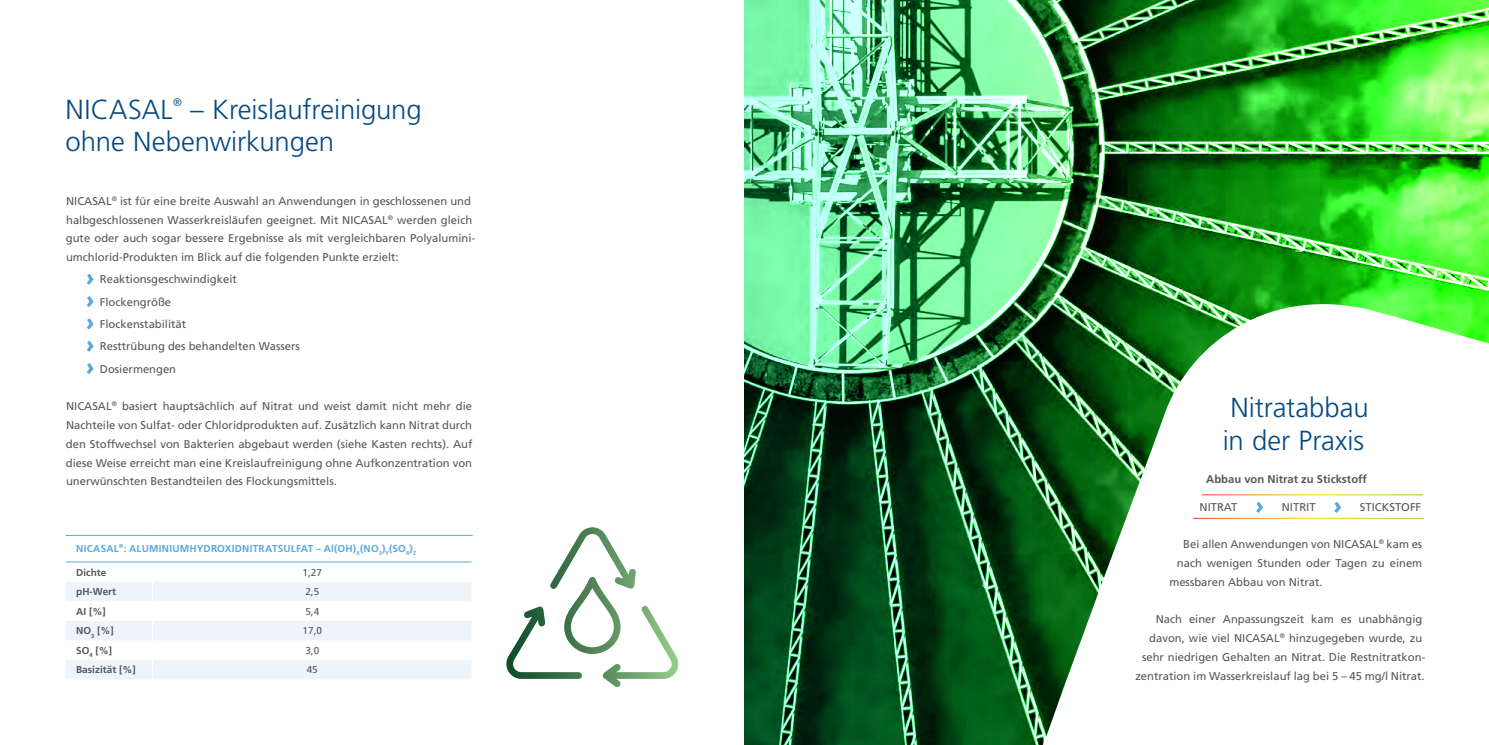
<style>
.page{position:relative;width:1489px;height:745px;background:#fff}
.page>*{position:absolute;margin:0;border:0;box-sizing:border-box;transform-origin:0 0}
.t1{font:300 27.5px/32.5px "Frutiger LT Std";letter-spacing:-.005em;color:#074a80}
.t2{font:11.25px/18.8px "Frutiger LT Std";color:#57585a}
.t3{font:700 11.25px "Frutiger LT Std";color:#57585a}
.t4{font:300 10.88px "Frutiger LT Std";color:#074a80}
.t5{font:700 10px "Frutiger LT Std";letter-spacing:.02em;color:#5ba8dc}
.t6{font:700 10px "Frutiger LT Std";color:#57585a}
.t7{font:10px "Frutiger LT Std";color:#57585a}
</style>
<div class="page">
<img style="left:744px;top:0;width:744px;height:744px">
<svg style="left:974px;top:283px;width:514px;height:461px"></svg>
<svg style="left:1256px;top:501px;width:6px;height:11px"></svg>
<svg style="left:1334px;top:501px;width:6px;height:11px"></svg>
<svg style="left:87px;top:274px;width:7px;height:10px"></svg>
<svg style="left:87px;top:296px;width:7px;height:11px"></svg>
<svg style="left:87px;top:318px;width:7px;height:11px"></svg>
<svg style="left:87px;top:340px;width:7px;height:11px"></svg>
<svg style="left:87px;top:363px;width:7px;height:11px"></svg>
<svg style="left:506px;top:527px;width:173px;height:160px"></svg>
<svg style="left:66px;top:535px;width:406px;height:144px"></svg>
<hr style="left:66px;top:534px;width:87px;height:1px;background:#5ba8dc">
<hr style="left:153px;top:534px;width:319px;height:1px;background:#5ba8dc">
<hr style="left:66px;top:561px;width:87px;height:1px;background:#5ba8dc">
<hr style="left:153px;top:561px;width:318px;height:1px;background:#5ba8dc">
<hr style="left:1192px;top:517px;width:231px;height:1px;background:#fff">
<hr style="left:1201px;top:494px;width:222px;height:1px;background:#fff">
<h1 class="t1" style="left:66px;top:93px;width:357px;text-indent:124px">– Kreislaufreinigung ohne Nebenwirkungen</h1>
<h1 class="t1" style="left:66px;top:93px;width:109px">NICASAL</h1>
<p class="t4" style="left:173px;top:96px;width:10px">®</p>
<p class="t2" style="left:66px;top:191px;width:411px">NICASAL<sup>®</sup> ist für eine breite Auswahl an Anwendungen in geschlossenen und halbgeschlossenen Wasserkreisläufen geeignet. Mit NICASAL<sup>®</sup> werden gleich gute oder auch sogar bessere Ergebnisse als mit vergleichbaren Polyalumini&shy;umchlorid-Produkten im Blick auf die folgenden Punkte erzielt:</p>
<p class="t2" style="left:100px;top:268px;width:201px;line-height:22.2px">Reaktionsgeschwindigkeit<br>Flockengröße<br>Flockenstabilität<br>Resttrübung des behandelten Wassers<br>Dosiermengen</p>
<p class="t2" style="left:66px;top:397px;width:408px;text-align:justify">NICASAL<sup>®</sup> basiert hauptsächlich auf Nitrat und weist damit nicht mehr die Nachteile von Sulfat- oder Chloridprodukten auf. Zusätzlich kann Nitrat durch den Stoffwechsel von Bakterien abgebaut werden (siehe Kasten rechts). Auf diese Weise erreicht man eine Kreislaufreinigung ohne Aufkonzentration von unerwünschten Bestandteilen des Flockungsmittels.</p>
<p class="t5" style="left:76px;top:542px;width:341px">NICASAL<sup>®</sup>: ALUMINIUMHYDROXIDNITRATSULFAT – Al(OH)<sub>X</sub>(NO<sub>3</sub>)<sub>Y</sub>(SO<sub>4</sub>)<sub>Z</sub></p>
<p class="t6" style="left:76px;top:566px;width:31px">Dichte</p>
<p class="t7" style="left:302px;top:566px;width:21px">1,27</p>
<p class="t6" style="left:76px;top:585px;width:41px">pH-Wert</p>
<p class="t7" style="left:305px;top:585px;width:15px">2,5</p>
<p class="t6" style="left:76px;top:605px;width:31px">AI [%]</p>
<p class="t7" style="left:305px;top:605px;width:15px">5,4</p>
<p class="t6" style="left:76px;top:624px;width:39px">NO<sub>3</sub> [%]</p>
<p class="t7" style="left:302px;top:624px;width:21px">17,0</p>
<p class="t6" style="left:76px;top:644px;width:38px">SO<sub>4</sub> [%]</p>
<p class="t7" style="left:305px;top:644px;width:15px">3,0</p>
<p class="t6" style="left:76px;top:663px;width:61px">Basizität [%]</p>
<p class="t7" style="left:307px;top:663px;width:13px">45</p>
<h1 class="t1" style="left:1222px;top:392px;width:147px">Nitratabbau in der Praxis</h1>
<p class="t3" style="left:1206px;top:472px;width:162px">Abbau von Nitrat zu Stickstoff</p>
<p class="t2" style="left:1199px;top:497px;width:39px">NITRAT</p>
<p class="t2" style="left:1281px;top:497px;width:35px">NITRIT</p>
<p class="t2" style="left:1359px;top:497px;width:63px">STICKSTOFF</p>
<p class="t2" style="left:1183px;top:534px;width:240px">Bei allen Anwendungen von NICASAL<sup>®</sup> kam es</p>
<p class="t2" style="left:1176px;top:553px;width:247px">nach wenigen Stunden oder Tagen zu einem</p>
<p class="t2" style="left:1169px;top:572px;width:155px">messbaren Abbau von Nitrat.</p>
<p class="t2" style="left:1135px;top:609px;width:291px;text-align:right">Nach einer Anpassungszeit kam es unabhängig davon, wie viel NICASAL<sup>®</sup> hinzugegeben wurde, zu sehr niedrigen Gehalten an Nitrat. Die Restnitratkon&shy;zentration im Wasserkreislauf lag bei 5 – 45 mg/l Nitrat.</p>
</div>
